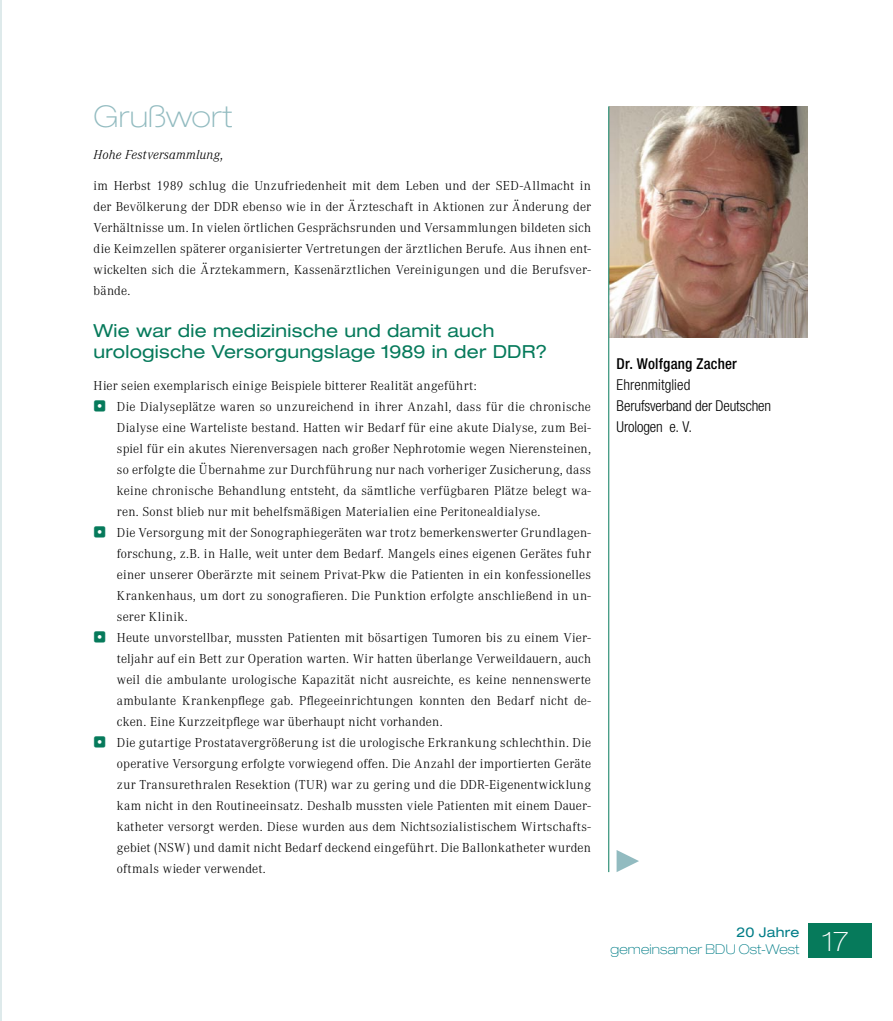
<style>
.page{position:relative;width:893px;height:1021px;background:#fff}
.page>*{position:absolute;margin:0;border:0;box-sizing:border-box;transform-origin:0 0}
.t1{font:100 expanded 30px "Helvetica Neue LT";letter-spacing:.01em;color:#92bbc0}
.t2{font:expanded 18px/21px "Helvetica Neue LT";letter-spacing:.015em;color:#067a5b}
.t3{font:300 condensed 15px/21px "Helvetica Neue LT";letter-spacing:-.005em;color:#000}
.t4{font:500 condensed 15px "Helvetica Neue LT";letter-spacing:.015em;color:#000}
.t5{font:15px "S Buttons";color:#067a5b}
.t6{font:300 13.5px/21px "Corporate A";letter-spacing:.015em;color:#000;text-align:justify}
.t7{font:100 expanded 13.5px/16.2px "Helvetica Neue LT";letter-spacing:.015em;color:#007d87}
.t8{font:italic 300 13.5px "Corporate A";letter-spacing:.015em;color:#000}
.s1{font-weight:400}
</style>
<div class="page">
<hr style="left:0;top:0;width:1px;height:1020px;background:#deeaeb">
<svg style="left:617px;top:850px;width:22px;height:22px"></svg>
<img style="left:609px;top:106px;width:199px;height:231px">
<div style="left:808px;top:923px;width:64px;height:34px;background:#067a5b"></div>
<hr style="left:608px;top:106px;width:1px;height:766px;background:#067a5b">
<h1 class="t1" style="left:94px;top:99px;width:140px">Grußwort</h1>
<p class="t8" style="left:94px;top:147px;width:132px">Hohe Festversammlung,</p>
<p class="t6" style="left:94px;top:176px;width:499px">im Herbst 1989 schlug die Unzufriedenheit mit dem Leben und der SED-Allmacht in der Bevölkerung der DDR ebenso wie in der Ärzteschaft in Aktionen zur Änderung der Verhältnisse um. In vielen örtlichen Gesprächsrunden und Versammlungen bildeten sich die Keimzellen späterer organisierter Vertretungen der ärztlichen Berufe. Aus ihnen ent&shy;wickelten sich die Ärztekammern, Kassenärztlichen Vereinigungen und die Berufsver&shy;bände.</p>
<h2 class="t2" style="left:94px;top:320px;width:455px">Wie war die medizinische und damit auch urologische Versorgungslage 1989 in der DDR?</h2>
<p class="t6" style="left:117px;top:375px;width:476px;text-align:left;text-indent:-23px">Hier seien exemplarisch einige Beispiele bitterer Realität angeführt:<br>Die Dialyseplätze waren so unzureichend in ihrer Anzahl, dass für die chronische Dialyse eine Warteliste bestand. Hatten wir Bedarf für eine akute Dialyse, zum Bei&shy;spiel für ein akutes Nierenversagen nach großer Nephrotomie wegen Nierensteinen, so erfolgte die Übernahme zur Durchführung nur nach vorheriger Zusicherung, dass keine chronische Behandlung entsteht, da sämtliche verfügbaren Plätze belegt wa&shy;ren. Sonst blieb nur mit behelfsmäßigen Materialien eine Peritonealdialyse.<br>Die Versorgung mit der Sonographiegeräten war trotz bemerkenswerter Grundlagen&shy;forschung, z.B. in Halle, weit unter dem Bedarf. Mangels eines eigenen Gerätes fuhr einer unserer Oberärzte mit seinem Privat-Pkw die Patienten in ein konfessionelles Krankenhaus, um dort zu sonografieren. Die Punktion erfolgte anschließend in un&shy;serer Klinik.<br>Heute unvorstellbar, mussten Patienten mit bösartigen Tumoren bis zu einem Vier&shy;teljahr auf ein Bett zur Operation warten. Wir hatten überlange Verweildauern, auch weil die ambulante urologische Kapazität nicht ausreichte, es keine nennenswerte ambulante Krankenpflege gab. Pflegeeinrichtungen konnten den Bedarf nicht de&shy;cken. Eine Kurzzeitpflege war überhaupt nicht vorhanden.<br>Die gutartige Prostatavergrößerung ist die urologische Erkrankung schlechthin. Die operative Versorgung erfolgte vorwiegend offen. Die Anzahl der importierten Geräte zur Transurethralen Resektion (TUR) war zu gering und die DDR-Eigenentwicklung kam nicht in den Routineeinsatz. Deshalb mussten viele Patienten mit einem Dauer&shy;katheter versorgt werden. Diese wurden aus dem Nichtsozialistischem Wirtschafts&shy;gebiet (NSW) und damit nicht Bedarf deckend eingeführt. Die Ballonkatheter wurden oftmals wieder verwendet.</p>
<p class="t5" style="left:94px;top:395px;width:14px">.</p>
<p class="t5" style="left:94px;top:521px;width:14px">.</p>
<p class="t5" style="left:94px;top:626px;width:14px">.</p>
<p class="t5" style="left:94px;top:731px;width:14px">.</p>
<p class="t4" style="left:617px;top:355px;width:122px">Dr. Wolfgang Zacher</p>
<p class="t3" style="left:617px;top:374px;width:156px">Ehrenmitglied<br>Berufsverband der Deutschen<br>Urologen e. V.</p>
<p class="t7" style="left:610px;top:924px;width:238px;text-indent:126px"><span class="s1">20 Jahre </span>gemeinsamer BDU Ost-West <sup>17</sup></p>
</div>
